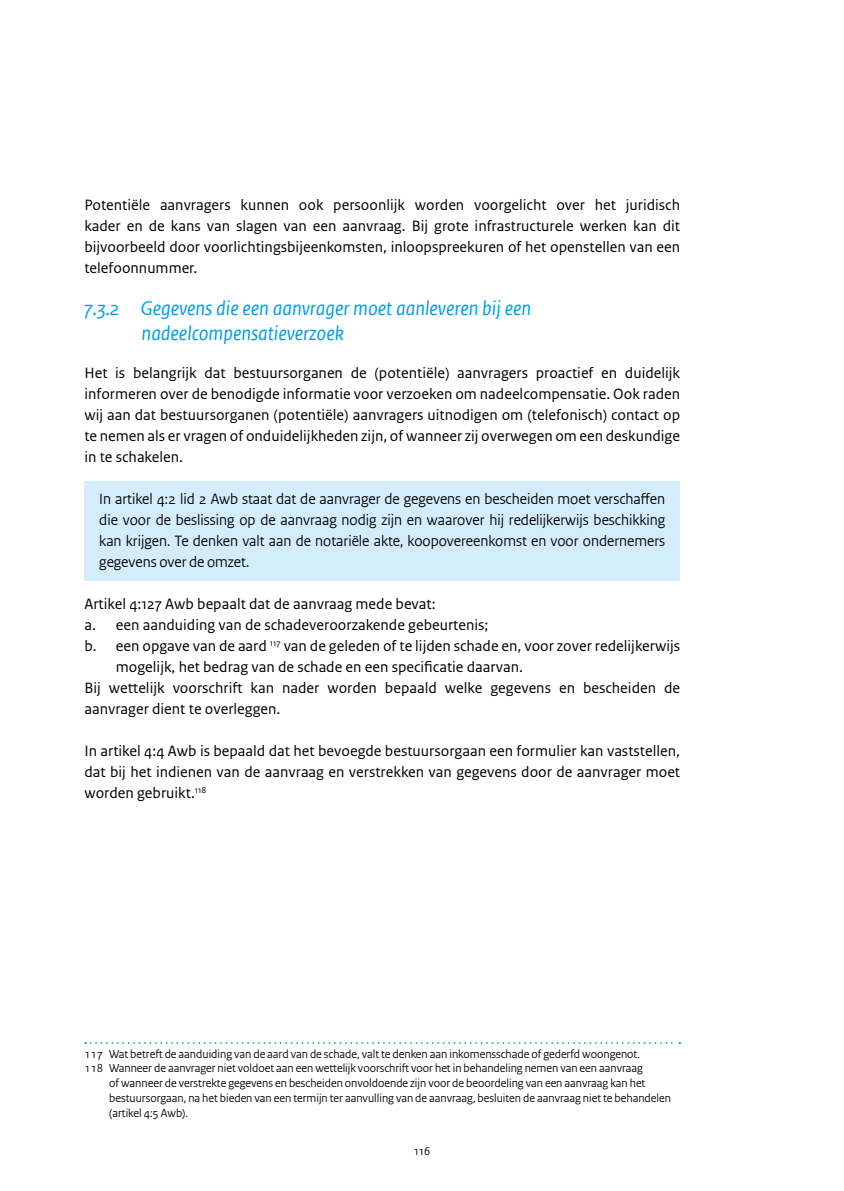
<style>
.page{position:relative;width:844px;height:1191px;background:#fff}
.page>*{position:absolute;margin:0;border:0;box-sizing:border-box;transform-origin:0 0}
.t1{font:italic 21px/25.2px "Rijksoverheid Sans Text TT";color:#009fe3}
.t2{font:15.75px/21px "Rijksoverheid Sans Text";color:#000;text-align:justify}
.t3{font:15.75px/21px "Rijksoverheid Sans TT";color:#000;text-align:justify}
.t4{font:12.25px "Rijksoverheid Sans";color:#000}
</style>
<div class="page">
<div style="left:84px;top:482px;width:596px;height:99px;background:#d4edfc"></div>
<svg style="left:85px;top:1042px;width:595px;height:2px"></svg>
<p class="t2" style="left:84px;top:195px;width:597px">Potentiële aanvragers kunnen ook persoonlijk worden voorgelicht over het juridisch kader en de kans van slagen van een aanvraag. Bij grote infrastructurele werken kan dit bijvoorbeeld door voorlichtingsbijeenkomsten, inloopspreekuren of het openstellen van een telefoonnummer.</p>
<h1 class="t1" style="left:141px;top:296px;width:391px;text-indent:-57px">7.3.2 Gegevens die een aanvrager moet aanleveren bij een nadeelcompensatieverzoek</h1>
<p class="t2" style="left:84px;top:363px;width:597px">Het is belangrijk dat bestuursorganen de (potentiële) aanvragers proactief en duidelijk informeren over de benodigde informatie voor verzoeken om nadeelcompensatie. Ook raden wij aan dat bestuursorganen (potentiële) aanvragers uitnodigen om (telefonisch) contact op te nemen als er vragen of onduidelijkheden zijn, of wanneer zij overwegen om een deskundige in te schakelen.</p>
<p class="t3" style="left:99px;top:489px;width:567px">In artikel 4:2 lid 2 Awb staat dat de aanvrager de gegevens en bescheiden moet verschaffen die voor de beslissing op de aanvraag nodig zijn en waarover hij redelijkerwijs beschikking kan krijgen. Te denken valt aan de notariële akte, koopovereenkomst en voor ondernemers gegevens over de omzet.</p>
<p class="t2" style="left:84px;top:594px;width:353px">Artikel 4:127 Awb bepaalt dat de aanvraag mede bevat:</p>
<p class="t2" style="left:84px;top:615px;width:405px">a. een aanduiding van de schadeveroorzakende gebeurtenis;</p>
<p class="t2" style="left:84px;top:636px;width:597px">b. een opgave van de aard <sup>117</sup> van de geleden of te lijden schade en, voor zover redelijkerwijs</p>
<p class="t2" style="left:116px;top:657px;width:408px">mogelijk, het bedrag van de schade en een specificatie daarvan.</p>
<p class="t2" style="left:84px;top:678px;width:597px">Bij wettelijk voorschrift kan nader worden bepaald welke gegevens en bescheiden de</p>
<p class="t2" style="left:84px;top:699px;width:197px">aanvrager dient te overleggen.</p>
<p class="t2" style="left:84px;top:741px;width:597px">In artikel 4:4 Awb is bepaald dat het bevoegde bestuursorgaan een formulier kan vaststellen, dat bij het indienen van de aanvraag en verstrekken van gegevens door de aanvrager moet worden gebruikt.<sup>118</sup></p>
<p class="t4" style="left:84px;top:1046px;width:557px">117 Wat betreft de aanduiding van de aard van de schade, valt te denken aan inkomensschade of gederfd woongenot.</p>
<p class="t4" style="left:84px;top:1061px;width:560px">118 Wanneer de aanvrager niet voldoet aan een wettelijk voorschrift voor het in behandeling nemen van een aanvraag</p>
<p class="t4" style="left:109px;top:1076px;width:537px">of wanneer de verstrekte gegevens en bescheiden onvoldoende zijn voor de beoordeling van een aanvraag kan het</p>
<p class="t4" style="left:109px;top:1090px;width:563px">bestuursorgaan, na het bieden van een termijn ter aanvulling van de aanvraag, besluiten de aanvraag niet te behandelen</p>
<p class="t4" style="left:109px;top:1105px;width:80px">(artikel 4:5 Awb).</p>
<p class="t4" style="left:413px;top:1144px;width:18px">116</p>
</div>
